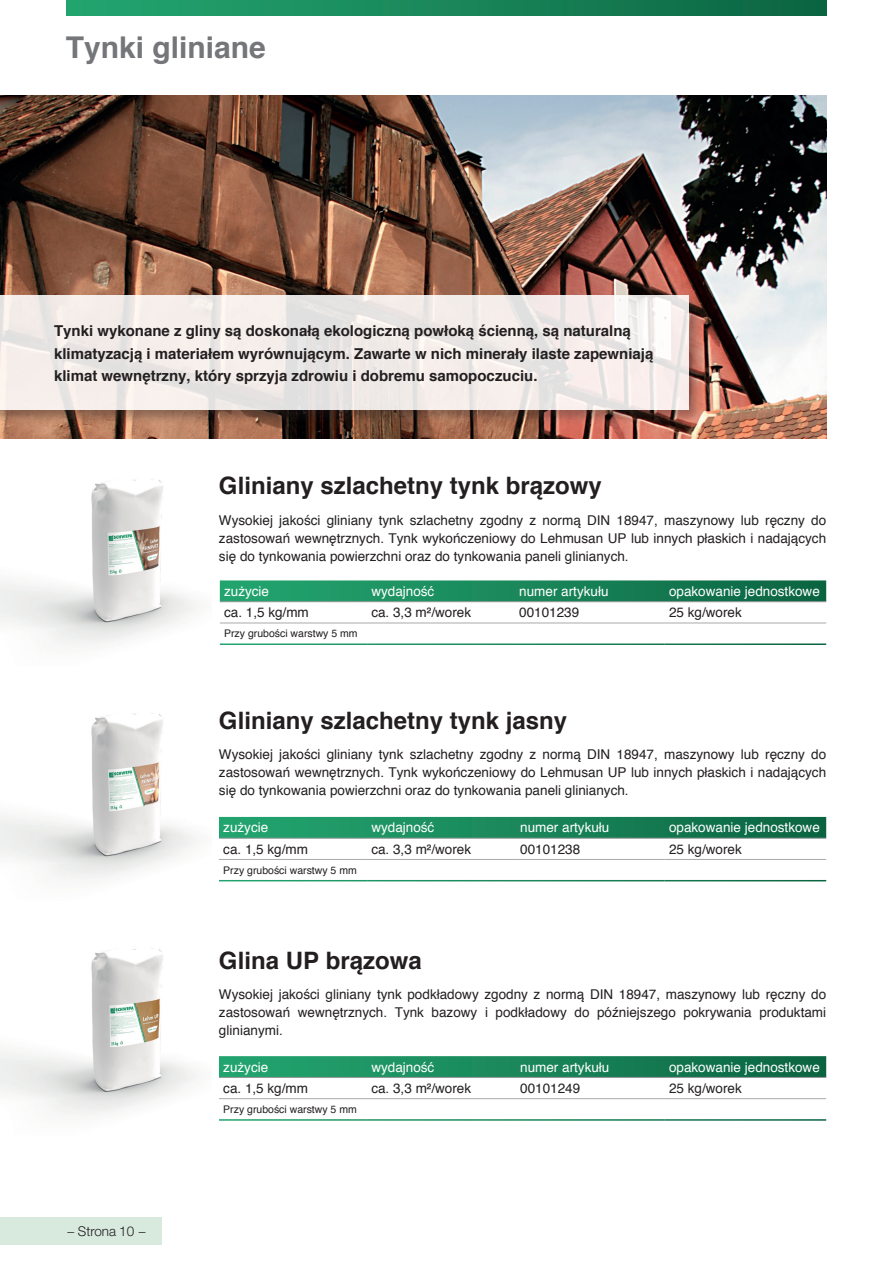
<style>
.page{position:relative;width:893px;height:1263px;background:#fff}
.page>*{position:absolute;margin:0;border:0;box-sizing:border-box;transform-origin:0 0}
.t1{font:700 30px "Helvetica";color:#757679}
.t2{font:700 24px "Helvetica";color:#231f20}
.t3{font:700 15px/22.5px "Helvetica";color:#231f20}
.t4{font:13.5px/18px "Helvetica";color:#231f20;text-align:justify}
.t5{font:13.5px "Helvetica";color:#fff}
.t6{font:300 13.5px "Helvetica Neue LT Std";color:#231f20}
.t7{font:10.5px "Helvetica";color:#231f20}
</style>
<div class="page">
<div style="left:67px;top:0;width:759px;height:16px;background:linear-gradient(to right,#24a771,#0c6542)"></div>
<img style="left:0;top:96px;width:826px;height:342px">
<div style="left:0;top:293px;width:703px;height:132px;background:#231f20;opacity:.4"></div>
<svg style="left:0;top:296px;width:689px;height:114px;background:#efeae7"></svg>
<div style="left:0;top:1217px;width:162px;height:28px;background:#d8e9de"></div>
<svg style="left:220px;top:580px;width:606px;height:21px;background:#1d885d"></svg>
<hr style="left:220px;top:601px;width:147px;height:1px;background:#939598">
<hr style="left:367px;top:601px;width:148px;height:1px;background:#939598">
<hr style="left:515px;top:601px;width:150px;height:1px;background:#939598">
<hr style="left:665px;top:601px;width:161px;height:1px;background:#939598">
<hr style="left:220px;top:623px;width:147px;height:1px;background:#a8a9ad">
<hr style="left:367px;top:623px;width:148px;height:1px;background:#a8a9ad">
<hr style="left:515px;top:623px;width:150px;height:1px;background:#a8a9ad">
<hr style="left:665px;top:623px;width:161px;height:1px;background:#a8a9ad">
<img style="left:0;top:479px;width:198px;height:168px">
<svg style="left:219px;top:817px;width:607px;height:21px;background:#1a855a"></svg>
<hr style="left:219px;top:838px;width:148px;height:1px;background:#939598">
<hr style="left:367px;top:838px;width:149px;height:1px;background:#939598">
<hr style="left:516px;top:838px;width:149px;height:1px;background:#939598">
<hr style="left:665px;top:838px;width:161px;height:1px;background:#939598">
<hr style="left:219px;top:859px;width:148px;height:1px;background:#a8a9ad">
<hr style="left:367px;top:859px;width:149px;height:1px;background:#a8a9ad">
<hr style="left:516px;top:859px;width:149px;height:1px;background:#a8a9ad">
<hr style="left:665px;top:859px;width:161px;height:1px;background:#a8a9ad">
<svg style="left:219px;top:1056px;width:607px;height:21px;background:#1a865a"></svg>
<hr style="left:219px;top:1077px;width:148px;height:1px;background:#939598">
<hr style="left:367px;top:1077px;width:149px;height:1px;background:#939598">
<hr style="left:516px;top:1077px;width:149px;height:1px;background:#939598">
<hr style="left:665px;top:1077px;width:161px;height:1px;background:#939598">
<hr style="left:219px;top:1098px;width:148px;height:1px;background:#a8a9ad">
<hr style="left:367px;top:1098px;width:149px;height:1px;background:#a8a9ad">
<hr style="left:516px;top:1098px;width:149px;height:1px;background:#a8a9ad">
<hr style="left:665px;top:1098px;width:161px;height:1px;background:#a8a9ad">
<img style="left:0;top:713px;width:197px;height:167px">
<img style="left:0;top:948px;width:198px;height:168px">
<h1 class="t1" style="left:66px;top:23px;width:202px">Tynki gliniane</h1>
<p class="t3" style="left:54px;top:320px;width:601px">Tynki wykonane z gliny są doskonałą ekologiczną powłoką ścienną, są naturalną klimatyzacją i materiałem wyrównującym. Zawarte w nich minerały ilaste zapewniają klimat wewnętrzny, który sprzyja zdrowiu i dobremu samopoczuciu.</p>
<h2 class="t2" style="left:219px;top:466px;width:384px">Gliniany szlachetny tynk brązowy</h2>
<p class="t4" style="left:219px;top:511px;width:609px">Wysokiej jakości gliniany tynk szlachetny zgodny z normą DIN 18947, maszynowy lub ręczny do zastosowań wewnętrznych. Tynk wykończeniowy do Lehmusan UP lub innych płaskich i nadających się do tynkowania powierzchni oraz do tynkowania paneli glinianych.</p>
<p class="t5" style="left:224px;top:581px;width:47px">zużycie</p>
<p class="t5" style="left:371px;top:581px;width:65px">wydajność</p>
<p class="t5" style="left:519px;top:581px;width:91px">numer artykułu</p>
<p class="t5" style="left:669px;top:581px;width:152px">opakowanie jednostkowe</p>
<p class="t4" style="left:224px;top:604px;width:86px">ca. 1,5 kg/mm</p>
<p class="t4" style="left:371px;top:604px;width:101px">ca. 3,3 m²/worek</p>
<p class="t4" style="left:519px;top:604px;width:62px">00101239</p>
<p class="t4" style="left:669px;top:604px;width:74px">25 kg/worek</p>
<p class="t7" style="left:224px;top:625px;width:135px">Przy grubości warstwy 5 mm</p>
<h2 class="t2" style="left:219px;top:701px;width:350px">Gliniany szlachetny tynk jasny</h2>
<p class="t4" style="left:219px;top:746px;width:609px">Wysokiej jakości gliniany tynk szlachetny zgodny z normą DIN 18947, maszynowy lub ręczny do zastosowań wewnętrznych. Tynk wykończeniowy do Lehmusan UP lub innych płaskich i nadających się do tynkowania powierzchni oraz do tynkowania paneli glinianych.</p>
<p class="t5" style="left:223px;top:817px;width:47px">zużycie</p>
<p class="t5" style="left:371px;top:817px;width:65px">wydajność</p>
<p class="t5" style="left:520px;top:817px;width:91px">numer artykułu</p>
<p class="t5" style="left:669px;top:817px;width:152px">opakowanie jednostkowe</p>
<p class="t4" style="left:223px;top:840px;width:86px">ca. 1,5 kg/mm</p>
<p class="t4" style="left:371px;top:840px;width:101px">ca. 3,3 m²/worek</p>
<p class="t4" style="left:520px;top:840px;width:62px">00101238</p>
<p class="t4" style="left:669px;top:840px;width:74px">25 kg/worek</p>
<p class="t7" style="left:223px;top:862px;width:135px">Przy grubości warstwy 5 mm</p>
<h2 class="t2" style="left:219px;top:941px;width:204px">Glina UP brązowa</h2>
<p class="t4" style="left:219px;top:986px;width:609px">Wysokiej jakości gliniany tynk podkładowy zgodny z normą DIN 18947, maszynowy lub ręczny do zastosowań wewnętrznych. Tynk bazowy i podkładowy do późniejszego pokrywania produktami glinianymi.</p>
<p class="t6" style="left:67px;top:1222px;width:81px">− Strona 10 −</p>
<p class="t5" style="left:223px;top:1056px;width:47px">zużycie</p>
<p class="t5" style="left:371px;top:1056px;width:65px">wydajność</p>
<p class="t5" style="left:520px;top:1056px;width:91px">numer artykułu</p>
<p class="t5" style="left:669px;top:1056px;width:152px">opakowanie jednostkowe</p>
<p class="t4" style="left:223px;top:1080px;width:86px">ca. 1,5 kg/mm</p>
<p class="t4" style="left:371px;top:1080px;width:101px">ca. 3,3 m²/worek</p>
<p class="t4" style="left:520px;top:1080px;width:62px">00101249</p>
<p class="t4" style="left:669px;top:1080px;width:74px">25 kg/worek</p>
<p class="t7" style="left:223px;top:1101px;width:135px">Przy grubości warstwy 5 mm</p>
</div>
